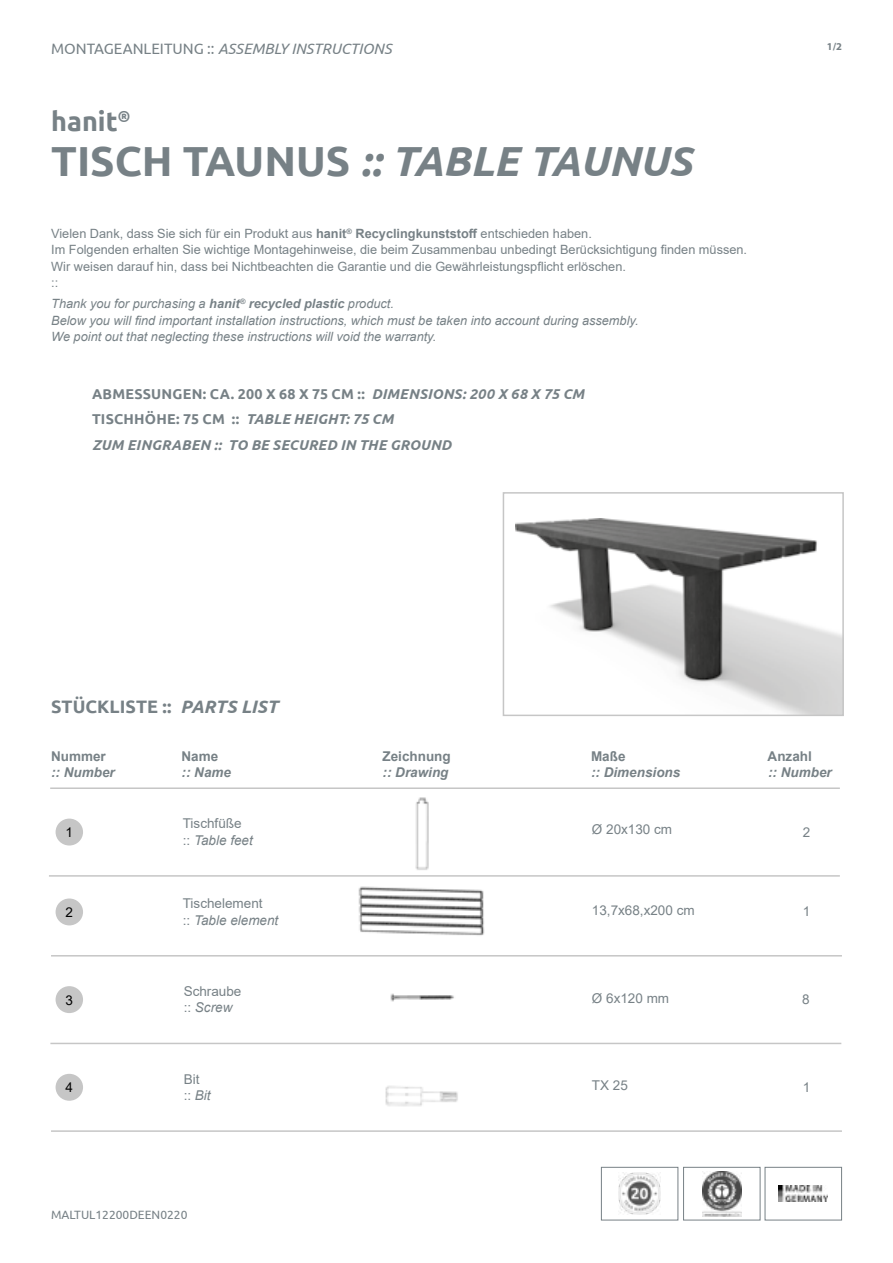
<style>
.page{position:relative;width:893px;height:1263px;background:#fff}
.page>*{position:absolute;margin:0;border:0;box-sizing:border-box;transform-origin:0 0}
.t1{font:italic 700 42px "Ubuntu";letter-spacing:-.01em;color:#778186}
.t2{font:700 27px "Ubuntu";color:#778186}
.t3{font:700 18px "Ubuntu";letter-spacing:.005em;color:#778186}
.t4{font:italic 15px "Ubuntu";color:#778186}
.t5{font:italic 700 14.25px/25.5px "Ubuntu";letter-spacing:.015em;color:#778186}
.t6{font:13.5px/16.2px "Arial";color:#778186}
.t7{font:italic 700 13.5px "Arial";color:#778186}
.t8{font:700 13.5px "Arial";color:#778186}
.t9{font:13.5px "Arial";color:#000}
.t10{font:12.75px/16.5px "Arial";color:#778186}
.t11{font:italic 12.75px/16.5px "Arial";color:#778186}
.t12{font:12px "Ubuntu";color:#778186}
.t13{font:700 10.5px "Myriad Pro";color:#778186}
.s1{font-style:normal}
.s2{font-weight:700}
.s3{font-style:italic}
</style>
<div class="page">
<img style="left:618px;top:1172px;width:43px;height:43px">
<div style="left:601px;top:1167px;width:77px;height:53px;border:1px solid #778186"></div>
<img style="left:779px;top:1186px;width:49px;height:15px">
<div style="left:765px;top:1167px;width:77px;height:53px;border:1px solid #778186"></div>
<img style="left:516px;top:519px;width:325px;height:194px">
<div style="left:503px;top:492px;width:341px;height:224px;border:2px solid #c6c6c6"></div>
<img style="left:415px;top:797px;width:14px;height:73px">
<hr style="left:49px;top:875px;width:791px;height:2px;background:#c6c6c6">
<hr style="left:50px;top:787px;width:790px;height:2px;background:#c6c6c6">
<div style="left:56px;top:818px;width:27px;height:27px;background:#c6c6c6;border-radius:50%"></div>
<img style="left:358px;top:886px;width:127px;height:50px">
<hr style="left:51px;top:955px;width:791px;height:1px;background:#c6c6c6">
<div style="left:56px;top:898px;width:27px;height:27px;background:#c6c6c6;border-radius:50%"></div>
<img style="left:390px;top:993px;width:64px;height:9px">
<hr style="left:50px;top:1043px;width:791px;height:1px;background:#c6c6c6">
<div style="left:56px;top:986px;width:27px;height:27px;background:#c6c6c6;border-radius:50%"></div>
<img style="left:385px;top:1086px;width:73px;height:20px">
<hr style="left:51px;top:1130px;width:791px;height:2px;background:#c6c6c6">
<div style="left:56px;top:1074px;width:27px;height:27px;background:#c6c6c6;border-radius:50%"></div>
<img style="left:702px;top:1171px;width:39px;height:46px">
<div style="left:683px;top:1167px;width:77px;height:53px;border:1px solid #778186"></div>
<p class="t4" style="left:51px;top:40px;width:342px"><span class="s1">MONTAGEANLEITUNG ::</span> ASSEMBLY INSTRUCTIONS</p>
<p class="t13" style="left:827px;top:41px;width:17px">1/2</p>
<h2 class="t2" style="left:51px;top:105px;width:81px">hanit<sup>®</sup></h2>
<h1 class="t1" style="left:51px;top:135px;width:642px"><span class="s1">TISCH TAUNUS</span> :: TABLE TAUNUS</h1>
<p class="t10" style="left:51px;top:225px;width:697px">Vielen Dank, dass Sie sich für ein Produkt aus <span class="s2">hanit</span><sup>®</sup> <span class="s2">Recyclingkunststoff</span> entschieden haben.<br>Im Folgenden erhalten Sie wichtige Montagehinweise, die beim Zusammenbau unbedingt Berücksichtigung finden müssen.<br>Wir weisen darauf hin, dass bei Nichtbeachten die Garantie und die Gewährleistungspflicht erlöschen.<br>::</p>
<p class="t11" style="left:51px;top:296px;width:589px">Thank you for purchasing a <span class="s2">hanit</span><sup>®</sup> <span class="s2">recycled plastic</span> product.<br>Below you will find important installation instructions, which must be taken into account during assembly.<br>We point out that neglecting these instructions will void the warranty.</p>
<p class="t5" style="left:92px;top:381px;width:494px"><span class="s1">ABMESSUNGEN: CA. 200 X 68 X 75 CM ::</span> DIMENSIONS: 200 X 68 X 75 CM<br><span class="s1">TISCHHÖHE: 75 CM ::</span> TABLE HEIGHT: 75 CM<br>ZUM EINGRABEN :: TO BE SECURED IN THE GROUND</p>
<h3 class="t3" style="left:51px;top:696px;width:228px">STÜCKLISTE :: <span class="s3">PARTS LIST</span></h3>
<p class="t8" style="left:51px;top:747px;width:56px">Nummer</p>
<p class="t8" style="left:182px;top:747px;width:38px">Name</p>
<p class="t8" style="left:383px;top:747px;width:70px">Zeichnung</p>
<p class="t8" style="left:591px;top:747px;width:36px">Maße</p>
<p class="t8" style="left:768px;top:747px;width:46px">Anzahl</p>
<p class="t7" style="left:51px;top:763px;width:65px">:: Number</p>
<p class="t7" style="left:182px;top:763px;width:51px">:: Name</p>
<p class="t7" style="left:383px;top:763px;width:68px">:: Drawing</p>
<p class="t7" style="left:591px;top:763px;width:91px">:: Dimensions</p>
<p class="t7" style="left:768px;top:763px;width:65px">:: Number</p>
<p class="t9" style="left:66px;top:823px;width:9px">1</p>
<p class="t6" style="left:183px;top:815px;width:72px">Tischfüße<br>:: <span class="s3">Table feet</span></p>
<p class="t6" style="left:803px;top:824px;width:9px">2</p>
<p class="t6" style="left:592px;top:821px;width:82px">Ø 20x130 cm</p>
<p class="t9" style="left:66px;top:903px;width:9px">2</p>
<p class="t6" style="left:183px;top:895px;width:97px">Tischelement<br>:: <span class="s3">Table element</span></p>
<p class="t6" style="left:803px;top:903px;width:9px">1</p>
<p class="t6" style="left:592px;top:902px;width:104px">13,7x68,x200 cm</p>
<p class="t9" style="left:66px;top:991px;width:9px">3</p>
<p class="t6" style="left:184px;top:983px;width:59px">Schraube :: <span class="s3">Screw</span></p>
<p class="t6" style="left:802px;top:991px;width:9px">8</p>
<p class="t6" style="left:592px;top:990px;width:79px">Ø 6x120 mm</p>
<p class="t6" style="left:184px;top:1071px;width:29px">Bit<br>:: <span class="s3">Bit</span></p>
<p class="t6" style="left:803px;top:1079px;width:9px">1</p>
<p class="t9" style="left:66px;top:1078px;width:9px">4</p>
<p class="t6" style="left:592px;top:1077px;width:38px">TX 25</p>
<p class="t12" style="left:51px;top:1207px;width:138px">MALTUL12200DEEN0220</p>
</div>
